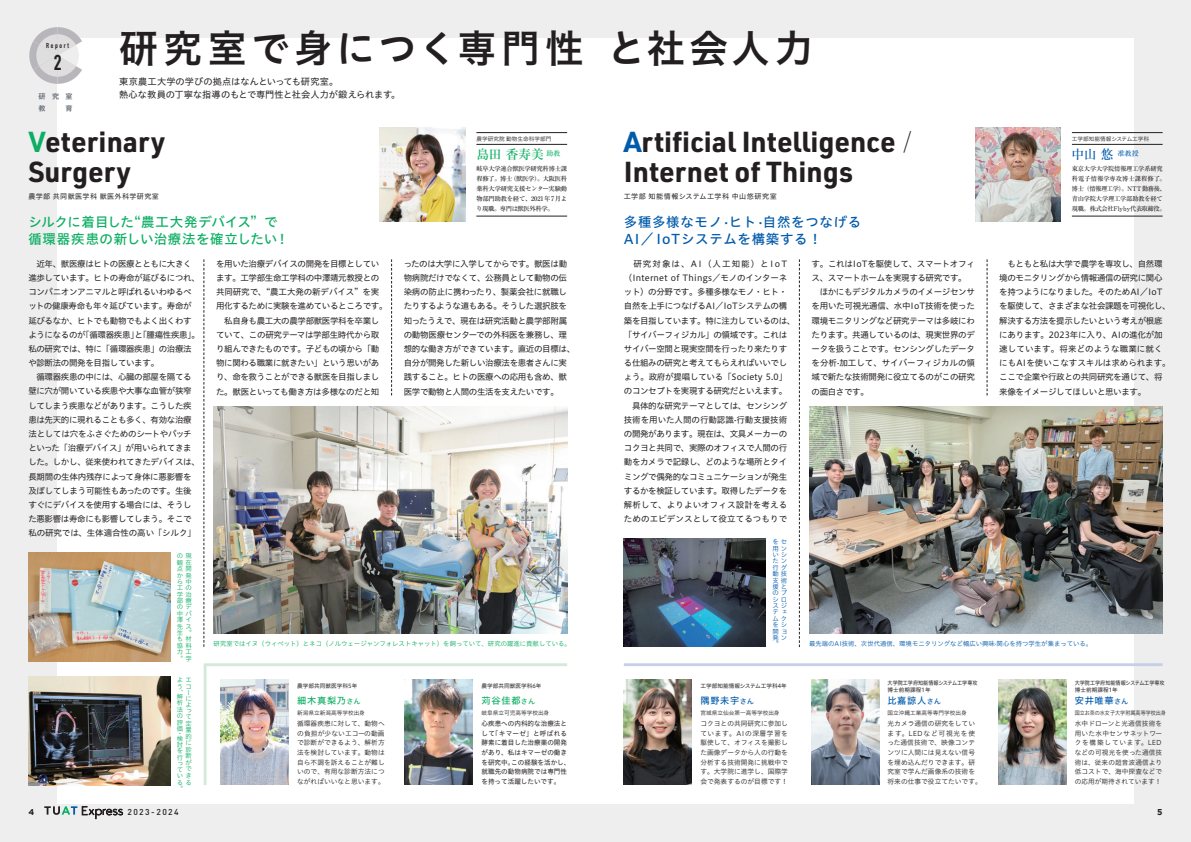
<style>
.page{position:relative;width:1191px;height:842px;background:#fff}
.page>*{position:absolute;margin:0;border:0;box-sizing:border-box;transform-origin:0 0}
.t1{font:39px "Hiragino UD Sans Std W6";letter-spacing:.1em;color:#231f20}
.t2{font:700 28.3px/30.5px "URWDIN";color:#231f20}
.t3{font:700 21.3px "DIN Condensed";color:#231f20}
.t4{font:13.5px/17px "Hiragino UD Sans Std N W5";letter-spacing:.025em;color:#0bae62}
.t5{font:13.5px/17px "Hiragino UD Sans Std N W5";letter-spacing:.05em;color:#015aaa}
.t6{font:500 12.8px "Ryumin Pro";color:#0bae62}
.t7{font:500 12.8px "Ryumin Pro";color:#015aaa}
.t8{font:9.2px/13.5px "Hiragino UD Sans Std W4";letter-spacing:.005em;color:#231f20}
.t9{font:9.2px "Hiragino UD Sans Std N W5";letter-spacing:.08em;color:#015aaa}
.t10{font:9.2px "Hiragino UD Sans Std N W5";letter-spacing:.08em;color:#0bae62}
.t11{font:8.5px/14.2px "Hiragino UD Sans Std W4";letter-spacing:-.04em;color:#231f20}
.t12{font:500 8.5px "DIN";letter-spacing:.175em;color:#231f20}
.t13{font:700 8.5px "Gotham";color:#231f20}
.t14{font:7.1px "Hiragino UD Sans Std W4";letter-spacing:.07em;color:#231f20}
.t15{font:7.1px "Hiragino UD Sans Std W4";letter-spacing:.05em;color:#231f20}
.t16{font:700 7.1px "DIN Condensed";letter-spacing:.225em;color:#231f20}
.t17{font:7.1px/12px "Hiragino UD Sans Std W6";color:#656c77}
.t18{font:6.7px/9.6px "Hiragino UD Sans Std N W3";color:#231f20;text-align:justify}
.t19{font:6.7px/9.6px "Hiragino UD Sans Std W4";letter-spacing:.005em;color:#231f20}
.t20{font:500 6.4px/9.9px "Ryumin Pro";letter-spacing:-.04em;color:#231f20;text-align:justify}
.t21{font:6.4px/6.4px "Hiragino UD Sans Std N W3";color:#0bae62}
.t22{font:6.4px/6.4px "Hiragino UD Sans Std N W3";color:#015aaa}
.t23{font:5.7px "Hiragino UD Sans Std N W3";color:#231f20}
.t24{font:5.7px/7.1px "Hiragino UD Sans Std W4";color:#231f20;scale:.9 1}
.t25{font:5.7px "Hiragino UD Sans Std W4";color:#231f20}
.t26{font:5.7px "Hiragino UD Sans Std N W3";color:#231f20;scale:.9 1}
.s1{color:#0bae62}
.s2{font-size:7.1px}
.s3{color:#015aaa}
.s4{font-weight:100}
</style>
<div class="page">
<div style="left:0;top:0;width:595px;height:842px;background:#eeeeef"></div>
<div style="left:57px;top:38px;width:538px;height:766px;background:#fff"></div>
<img style="left:214px;top:406px;width:353px;height:227px">
<svg style="left:203px;top:259px;width:1px;height:388px"></svg>
<svg style="left:391px;top:259px;width:1px;height:136px"></svg>
<img style="left:28px;top:553px;width:142px;height:108px">
<img style="left:28px;top:677px;width:142px;height:108px">
<img style="left:203px;top:663px;width:364px;height:122px">
<svg style="left:44px;top:806px;width:79px;height:13px"></svg>
<hr style="left:476px;top:132px;width:91px;height:1px;background:#231f20">
<img style="left:380px;top:128px;width:85px;height:93px">
<hr style="left:476px;top:144px;width:91px;height:1px;background:#231f20">
<hr style="left:476px;top:216px;width:91px;height:1px;background:#231f20">
<svg style="left:29px;top:27px;width:53px;height:57px"></svg>
<div style="left:595px;top:0;width:596px;height:842px;background:#eeeeef"></div>
<div style="left:595px;top:38px;width:539px;height:766px;background:#fff"></div>
<img style="left:998px;top:680px;width:68px;height:104px">
<img style="left:811px;top:680px;width:68px;height:104px">
<img style="left:624px;top:680px;width:68px;height:104px">
<img style="left:809px;top:406px;width:353px;height:227px">
<img style="left:624px;top:539px;width:141px;height:107px">
<svg style="left:799px;top:259px;width:1px;height:388px"></svg>
<svg style="left:986px;top:259px;width:1px;height:136px"></svg>
<hr style="left:624px;top:663px;width:538px;height:3px;background:#c7cee8">
<img style="left:975px;top:128px;width:85px;height:93px">
<hr style="left:1071px;top:144px;width:91px;height:1px;background:#231f20">
<hr style="left:1071px;top:132px;width:91px;height:1px;background:#231f20">
<hr style="left:1071px;top:216px;width:91px;height:1px;background:#231f20">
<p class="t16" style="left:46px;top:41px;width:24px">Report</p>
<h3 class="t3" style="left:54px;top:48px;width:9px">2</h3>
<p class="t17" style="left:39px;top:90px;width:36px">研究室教</p>
<p class="t17" style="left:66px;top:102px;width:9px">育</p>
<h1 class="t1" style="left:119px;top:18px;width:466px">研究室で身につく専門性</h1>
<p class="t8" style="left:119px;top:74px;width:283px">東京農工大学の学びの拠点はなんといっても研究室。<br>熱心な教員の丁寧な指導のもとで専門性と社会人力が鍛えられます。</p>
<h2 class="t2" style="left:28px;top:125px;width:138px"><span class="s1">V</span>eterinary<br>Surgery</h2>
<p class="t15" style="left:28px;top:191px;width:132px">農学部 共同獣医学科 獣医外科学研究室</p>
<h3 class="t4" style="left:28px;top:213px;width:262px">シルクに着目した“農工大発デバイス” で循環器疾患の新しい治療法を確立したい！</h3>
<p class="t11" style="left:28px;top:256px;width:173px">　近年、獣医療はヒトの医療とともに大きく進歩しています。ヒトの寿命が延びるにつれ、コンパニオンアニマルと呼ばれるいわゆるペットの健康寿命も年々延びています。寿命が延びるなか、ヒトでも動物でもよく出くわすようになるのが「循環器疾患」と「腫瘍性疾患」。私の研究では、特に「循環器疾患」の治療法や診断法の開発を目指しています。<br>　循環器疾患の中には、心臓の部屋を隔てる壁に穴が開いている疾患や大事な血管が狭窄してしまう疾患などがあります。こうした疾患は先天的に現れることも多く、有効な治療法としては穴をふさぐためのシートやパッチといった「治療デバイス」が用いられてきました。しかし、従来使われてきたデバイスは、長期間の生体内残存によって身体に悪影響を及ぼしてしまう可能性もあったのです。生後すぐにデバイスを使用する場合には、そうした悪影響は寿命にも影響してしまう。そこで私の研究では、生体適合性の高い「シルク」</p>
<p class="t11" style="left:216px;top:256px;width:173px">を用いた治療デバイスの開発を目標としています。工学部生命工学科の中澤靖元教授との共同研究で、“農工大発の新デバイス” を実用化するために実験を進めているところです。　私自身も農工大の農学部獣医学科を卒業していて、この研究テーマは学部生時代から取り組んできたものです。子どもの頃から「動物に関わる職業に就きたい」という思いがあり、命を救うことができる獣医を目指しました。獣医といっても働き方は多様なのだと知</p>
<p class="t11" style="left:404px;top:256px;width:173px">ったのは大学に入学してからです。獣医は動物病院だけでなくて、公務員として動物の伝染病の防止に携わったり、製薬会社に就職したりするような道もある。そうした選択肢を知ったうえで、現在は研究活動と農学部附属の動物医療センターでの外科医を兼務し、理想的な働き方ができています。直近の目標は、自分が開発した新しい治療法を患者さんに実践すること。ヒトの医療への応用も含め、獣医学で動物と人間の生活を支えたいです。</p>
<p class="t23" style="left:476px;top:134px;width:77px">農学研究院 動物生命科学部門</p>
<h3 class="t6" style="left:476px;top:144px;width:86px">島田 香寿美 <sup>助教</sup></h3>
<p class="t20" style="left:476px;top:164px;width:92px">岐阜大学連合獣医学研究科博士課程修了。博士（獣医学）。大阪医科薬科大学研究支援センター実験動物部門助教を経て、2021年7月より現職。専門は獣医外科学。</p>
<p class="t21" style="left:177px;top:552px;width:16px">の現観在点開か発ら<br>工の学治部療のデ中バ澤イ先ス生。も<br>協料力<br>。学</p>
<p class="t21" style="left:185px;top:578px;width:7px">中</p>
<p class="t21" style="left:185px;top:632px;width:8px;line-height:12.8px">材工</p>
<p class="t21" style="left:177px;top:676px;width:16px">よエう<br>︑ ー</p>
<p class="t21" style="left:177px;top:693px;width:8px;text-align:justify">解析法の評価</p>
<p class="t21" style="left:177px;top:730px;width:8px;line-height:4.8px">・検</p>
<p class="t21" style="left:177px;top:741px;width:8px;text-align:justify">討を行っ</p>
<p class="t21" style="left:177px;top:766px;width:15px">て<br>いきる<br>。</p>
<p class="t21" style="left:185px;top:680px;width:7px;line-height:11.8px">コに</p>
<p class="t21" style="left:185px;top:702px;width:7px;line-height:5.9px;text-align:justify">よって</p>
<p class="t21" style="left:185px;top:720px;width:8px;text-align:justify">定量的に診断がで</p>
<p class="t21" style="left:185px;top:778px;width:7px">る</p>
<p class="t13" style="left:28px;top:807px;width:7px">4</p>
<p class="t12" style="left:128px;top:807px;width:53px">2023-2024</p>
<p class="t21" style="left:214px;top:640px;width:359px">研究室ではイヌ（ウィペット）とネコ（ノルウェージャンフォレストキャット）を飼っていて、研究の躍進に貢献している。</p>
<p class="t25" style="left:297px;top:682px;width:62px">農学部共同獣医学科5年</p>
<p class="t10" style="left:297px;top:694px;width:65px">細木真梨乃<span class="s2">さん</span></p>
<p class="t25" style="left:481px;top:682px;width:62px">農学部共同獣医学科6年</p>
<p class="t10" style="left:481px;top:694px;width:55px">苅谷佳都<span class="s2">さん</span></p>
<p class="t23" style="left:297px;top:708px;width:69px">新潟県立新潟高等学校出身</p>
<p class="t23" style="left:481px;top:708px;width:69px">岐阜県立可児高等学校出身</p>
<p class="t18" style="left:297px;top:718px;width:89px">循環器疾患に対して、動物への負担が少ないエコーの動画で診断ができるよう、解析方法を検討しています。動物は自ら不調を訴えることが難しいので、有用な診断方法につながればいいなと思います。</p>
<p class="t19" style="left:481px;top:719px;width:90px">心疾患への内科的な治療法として「キマーゼ」と呼ばれる酵素に着目した治療薬の開発があり、私はキマーゼの働きを研究中。この経験を活かし、就職先の動物病院では専門性を持って活躍したいです。</p>
<h1 class="t1" style="left:607px;top:18px;width:208px">と社会人力</h1>
<h2 class="t2" style="left:624px;top:125px;width:291px"><span class="s3">A</span>rtificial Intelligence <span class="s4">/<br></span>Internet of Things</h2>
<p class="t14" style="left:624px;top:191px;width:155px">工学部 知能情報システム工学科 中山悠研究室</p>
<h3 class="t5" style="left:624px;top:213px;width:239px">多種多様なモノ ·ヒト ·自然をつなげる<br>AI／ IoTシステムを構築する！</h3>
<p class="t23" style="left:1071px;top:134px;width:79px">工学部知能情報システム工学科</p>
<h3 class="t7" style="left:1071px;top:144px;width:69px">中山 悠 <sup>准教授</sup></h3>
<p class="t20" style="left:1071px;top:164px;width:95px;text-align:left">東京大学大学院情報理工学系研究科電子情報学専攻博士課程修了。博士（情報理工学）。NTT勤務後、青山学院大学理工学部助教を経て現職。株式会社Flyby代表取締役。</p>
<p class="t11" style="left:624px;top:256px;width:173px">　研究対象は、AI（人工知能）とIoT（Internet of Things／モノのインターネット）の分野です。多種多様なモノ・ヒト・自然を上手につなげるAI／IoTシステムの構築を目指しています。特に注力しているのは、「サイバーフィジカル」の領域です。これはサイバー空間と現実空間を行ったり来たりする仕組みの研究と考えてもらえればいいでしょう。政府が提唱している「Society 5.0」のコンセプトを実現する研究だといえます。　具体的な研究テーマとしては、センシング技術を用いた人間の行動認識·行動支援技術の開発があります。現在は、文具メーカーのコクヨと共同で、実際のオフィスで人間の行動をカメラで記録し、どのような場所とタイミングで偶発的なコミュニケーションが発生するかを検証しています。取得したデータを解析して、よりよいオフィス設計を考えるためのエビデンスとして役立てるつもりで</p>
<p class="t11" style="left:811px;top:256px;width:165px">す。これはIoTを駆使して、スマートオフィス、スマートホームを実現する研究です。　ほかにもデジタルカメラのイメージセンサを用いた可視光通信、水中IoT技術を使った環境モニタリングなど研究テーマは多岐にわたります。共通しているのは、現実世界のデータを扱うことです。センシングしたデータを分析·加工して、サイバーフィジカルの領域で新たな技術開発に役立てるのがこの研究の面白さです。</p>
<p class="t11" style="left:999px;top:256px;width:173px">　もともと私は大学で農学を専攻し、自然環境のモニタリングから情報通信の研究に関心を持つようになりました。そのためAI／IoTを駆使して、さまざまな社会課題を可視化し、解決する方法を提示したいという考えが根底にあります。2023年に入り、AIの進化が加速しています。将来どのような職業に就くにもAIを使いこなすスキルは求められます。ここで企業や行政との共同研究を通じて、将来像をイメージしてほしいと思います。</p>
<p class="t22" style="left:772px;top:538px;width:16px">をセ用ンいシたン行グ動技支術援とのプシロスジテェムクをシ開ョ発ン。</p>
<p class="t25" style="left:700px;top:682px;width:88px">工学部知能情報システム工学科4年</p>
<p class="t9" style="left:700px;top:694px;width:55px">隅野未宇<span class="s2">さん</span></p>
<p class="t23" style="left:700px;top:708px;width:81px">宮城県立仙台第一高等学校出身</p>
<p class="t18" style="left:700px;top:718px;width:89px">コクヨとの共同研究に参加しています。AIの深層学習を駆使して、オフィスを撮影した画像データから人の行動を分析する技術開発に挑戦中です。大学院に進学し、国際学会で発表するのが目標です！</p>
<p class="t22" style="left:809px;top:640px;width:285px">最先端のAI技術、次世代通信、環境モニタリングなど幅広い興味·関心を持つ学生が集まっている。</p>
<p class="t24" style="left:887px;top:679px;width:101px">大学院工学府知能情報システム工学専攻博士前期課程1年</p>
<p class="t9" style="left:887px;top:694px;width:55px">比嘉諒人<span class="s2">さん</span></p>
<p class="t23" style="left:887px;top:708px;width:81px">国立沖縄工業高等専門学校出身</p>
<p class="t18" style="left:887px;top:718px;width:96px;text-align:left">光カメラ通信の研究をしています。LEDなど可視光を使った通信技術で、映像コンテンツに人間には見えない信号を埋め込んだりできます。研究室で学んだ画像系の技術を将来の仕事で役立てたいです。</p>
<p class="t24" style="left:1074px;top:679px;width:101px">大学院工学府知能情報システム工学専攻博士前期課程1年</p>
<p class="t9" style="left:1074px;top:694px;width:55px">安井唯華<span class="s2">さん</span></p>
<p class="t26" style="left:1074px;top:708px;width:103px">国立お茶の水女子大学附属高等学校出身</p>
<p class="t18" style="left:1074px;top:718px;width:89px">水中ドローンと光通信技術を用いた水中センサネットワークを構築しています。LEDなどの可視光を使った通信技術は、従来の超音波通信より低コストで、海中探査などでの応用が期待されています！</p>
<p class="t13" style="left:1157px;top:807px;width:7px">5</p>
</div>
